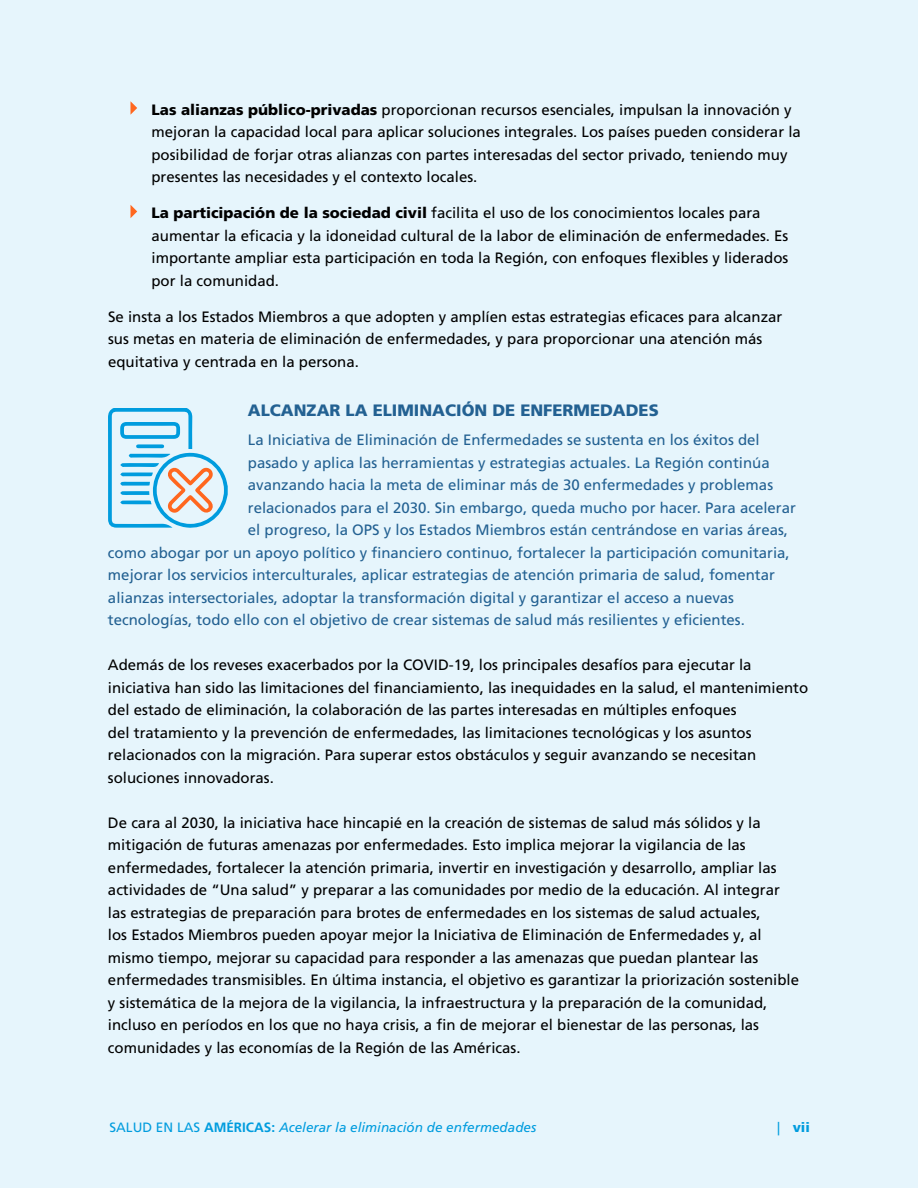
<style>
.page{position:relative;width:918px;height:1188px;background:#e6f5fc}
.page>*{position:absolute;margin:0;border:0;box-sizing:border-box;transform-origin:0 0}
.t1{font:900 16.5px "Frutiger LT Pro";color:#236192}
.t2{font:15px/22.5px "Frutiger LT Pro";color:#000}
.t3{font:15px "Frutiger LT Pro";color:#236192}
.t4{font:italic 13.5px "Frutiger LT Pro";color:#009cde}
.t5{font:900 13.5px "Frutiger LT Pro";color:#009cde}
.s1{font-weight:900}
.s2{font-style:normal}
.s3{font-weight:700;font-style:normal}
.s4{font-weight:400}
</style>
<div class="page">
<svg style="left:130px;top:101px;width:7px;height:14px"></svg>
<svg style="left:130px;top:205px;width:7px;height:13px"></svg>
<svg style="left:108px;top:408px;width:120px;height:120px"></svg>
<p class="t2" style="left:152px;top:98px;width:651px"><span class="s1">Las alianzas público-privadas</span> proporcionan recursos esenciales, impulsan la innovación y mejoran la capacidad local para aplicar soluciones integrales. Los países pueden considerar la posibilidad de forjar otras alianzas con partes interesadas del sector privado, teniendo muy presentes las necesidades y el contexto locales.</p>
<p class="t2" style="left:152px;top:202px;width:638px"><span class="s1">La participación de la sociedad civil</span> facilita el uso de los conocimientos locales para aumentar la eficacia y la idoneidad cultural de la labor de eliminación de enfermedades. Es importante ampliar esta participación en toda la Región, con enfoques flexibles y liderados por la comunidad.</p>
<p class="t2" style="left:108px;top:305px;width:676px">Se insta a los Estados Miembros a que adopten y amplíen estas estrategias eficaces para alcanzar sus metas en materia de eliminación de enfermedades, y para proporcionar una atención más equitativa y centrada en la persona.</p>
<p class="t1" style="left:248px;top:400px;width:412px">ALCANZAR LA ELIMINACIÓN DE ENFERMEDADES</p>
<p class="t3" style="left:248px;top:431px;width:513px">La Iniciativa de Eliminación de Enfermedades se sustenta en los éxitos del</p>
<p class="t3" style="left:248px;top:453px;width:523px">pasado y aplica las herramientas y estrategias actuales. La Región continúa</p>
<p class="t3" style="left:248px;top:476px;width:527px">avanzando hacia la meta de eliminar más de 30 enfermedades y problemas</p>
<p class="t3" style="left:248px;top:498px;width:549px">relacionados para el 2030. Sin embargo, queda mucho por hacer. Para acelerar</p>
<p class="t3" style="left:248px;top:521px;width:542px">el progreso, la OPS y los Estados Miembros están centrándose en varias áreas,</p>
<p class="t3" style="left:108px;top:543px;width:683px">como abogar por un apoyo político y financiero continuo, fortalecer la participación comunitaria,</p>
<p class="t3" style="left:108px;top:566px;width:668px">mejorar los servicios interculturales, aplicar estrategias de atención primaria de salud, fomentar</p>
<p class="t3" style="left:108px;top:588px;width:628px">alianzas intersectoriales, adoptar la transformación digital y garantizar el acceso a nuevas</p>
<p class="t3" style="left:108px;top:611px;width:638px">tecnologías, todo ello con el objetivo de crear sistemas de salud más resilientes y eficientes.</p>
<p class="t2" style="left:108px;top:654px;width:702px">Además de los reveses exacerbados por la COVID-19, los principales desafíos para ejecutar la iniciativa han sido las limitaciones del financiamiento, las inequidades en la salud, el mantenimiento del estado de eliminación, la colaboración de las partes interesadas en múltiples enfoques<br>del tratamiento y la prevención de enfermedades, las limitaciones tecnológicas y los asuntos relacionados con la migración. Para superar estos obstáculos y seguir avanzando se necesitan soluciones innovadoras.</p>
<p class="t2" style="left:108px;top:811px;width:693px">De cara al 2030, la iniciativa hace hincapié en la creación de sistemas de salud más sólidos y la mitigación de futuras amenazas por enfermedades. Esto implica mejorar la vigilancia de las enfermedades, fortalecer la atención primaria, invertir en investigación y desarrollo, ampliar las actividades de “Una salud” y preparar a las comunidades por medio de la educación. Al integrar las estrategias de preparación para brotes de enfermedades en los sistemas de salud actuales,<br>los Estados Miembros pueden apoyar mejor la Iniciativa de Eliminación de Enfermedades y, al mismo tiempo, mejorar su capacidad para responder a las amenazas que puedan plantear las enfermedades transmisibles. En última instancia, el objetivo es garantizar la priorización sostenible y sistemática de la mejora de la vigilancia, la infraestructura y la preparación de la comunidad, incluso en períodos en los que no haya crisis, a fin de mejorar el bienestar de las personas, las comunidades y las economías de la Región de las Américas.</p>
<p class="t4" style="left:110px;top:1119px;width:428px"><span class="s2">SALUD EN LAS</span> <span class="s3">AMÉRICAS:</span> Acelerar la eliminación de enfermedades</p>
<p class="t5" style="left:777px;top:1119px;width:34px"><span class="s4">|</span> vii</p>
</div>
